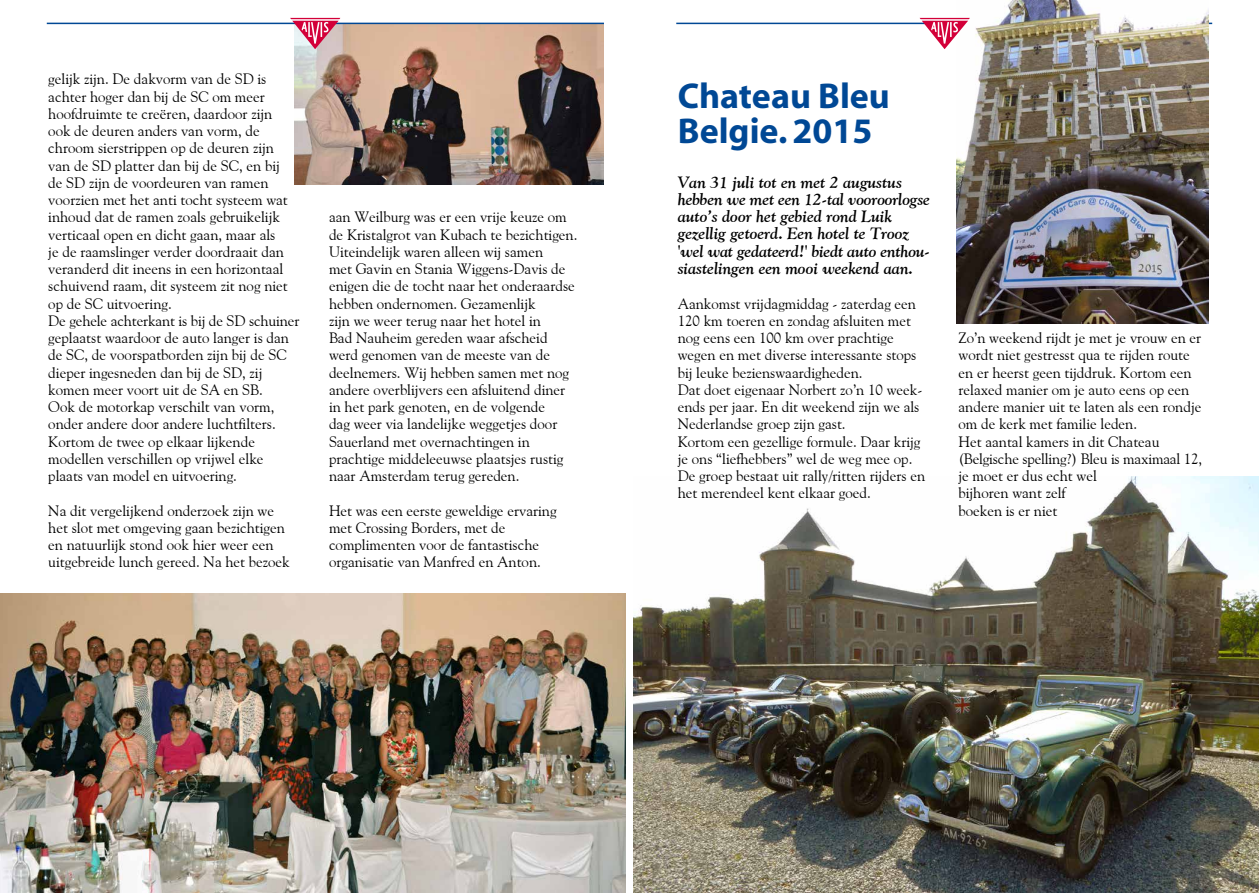
<style>
.page{position:relative;width:1259px;height:893px;background:#fff}
.page>*{position:absolute;margin:0;border:0;box-sizing:border-box;transform-origin:0 0}
.t1{font:700 36px/34.5px "Myriad";color:#004895}
.t2{font:italic 700 16.5px/17.2px "Goudy Old Style BT";color:#000}
.t3{font:15px/17.2px "Goudy Old Style BT";color:#000}
</style>
<div class="page">
<hr style="left:676px;top:23px;width:536px;height:1px;background:#004895">
<img style="left:0;top:593px;width:625px;height:300px">
<img style="left:295px;top:24px;width:309px;height:161px">
<img style="left:956px;top:0;width:252px;height:323px">
<img style="left:634px;top:476px;width:625px;height:417px">
<svg style="left:919px;top:18px;width:51px;height:31px"></svg>
<hr style="left:47px;top:23px;width:557px;height:1px;background:#004895">
<svg style="left:290px;top:18px;width:50px;height:31px"></svg>
<p class="t3" style="left:48px;top:70px;width:253px">gelijk zijn. De dakvorm van de SD is achter hoger dan bij de SC om meer hoofdruimte te creëren, daardoor zijn<br>ook de deuren anders van vorm, de chroom sierstrippen op de deuren zijn van de SD platter dan bij de SC, en bij<br>de SD zijn de voordeuren van ramen voorzien met het anti tocht systeem wat inhoud dat de ramen zoals gebruikelijk verticaal open en dicht gaan, maar als<br>je de raamslinger verder doordraait dan veranderd dit ineens in een horizontaal schuivend raam, dit systeem zit nog niet op de SC uitvoering.<br>De gehele achterkant is bij de SD schuiner geplaatst waardoor de auto langer is dan de SC, de voorspatborden zijn bij de SC dieper ingesneden dan bij de SD, zij komen meer voort uit de SA en SB.<br>Ook de motorkap verschilt van vorm, onder andere door andere luchtfilters.<br>Kortom de twee op elkaar lijkende modellen verschillen op vrijwel elke plaats van model en uitvoering.</p>
<p class="t3" style="left:48px;top:501px;width:243px">Na dit vergelijkend onderzoek zijn we het slot met omgeving gaan bezichtigen en natuurlijk stond ook hier weer een uitgebreide lunch gereed. Na het bezoek</p>
<p class="t3" style="left:329px;top:208px;width:250px">aan Weilburg was er een vrije keuze om de Kristalgrot van Kubach te bezichtigen.<br>Uiteindelijk waren alleen wij samen<br>met Gavin en Stania Wiggens-Davis de enigen die de tocht naar het onderaardse hebben ondernomen. Gezamenlijk<br>zijn we weer terug naar het hotel in<br>Bad Nauheim gereden waar afscheid werd genomen van de meeste van de deelnemers. Wij hebben samen met nog andere overblijvers een afsluitend diner in het park genoten, en de volgende<br>dag weer via landelijke weggetjes door Sauerland met overnachtingen in prachtige middeleeuwse plaatsjes rustig naar Amsterdam terug gereden.</p>
<p class="t3" style="left:329px;top:501px;width:229px">Het was een eerste geweldige ervaring met Crossing Borders, met de complimenten voor de fantastische organisatie van Manfred en Anton.</p>
<h1 class="t1" style="left:678px;top:80px;width:214px">Chateau Bleu<br>Belgie. 2015</h1>
<p class="t2" style="left:678px;top:173px;width:254px">Van 31 juli tot en met 2 augustus hebben we met een 12-tal vooroorlogse auto’s door het gebied rond Luik gezellig getoerd. Een hotel te Trooz 'wel wat gedateerd!' biedt auto enthou&shy;siastelingen een mooi weekend aan.</p>
<p class="t3" style="left:678px;top:294px;width:249px">Aankomst vrijdagmiddag - zaterdag een 120 km toeren en zondag afsluiten met nog eens een 100 km over prachtige wegen en met diverse interessante stops bij leuke bezienswaardigheden.<br>Dat doet eigenaar Norbert zo’n 10 week&shy;ends per jaar. En dit weekend zijn we als Nederlandse groep zijn gast.<br>Kortom een gezellige formule. Daar krijg je ons “liefhebbers” wel de weg mee op.<br>De groep bestaat uit rally/ritten rijders en het merendeel kent elkaar goed.</p>
<p class="t3" style="left:958px;top:329px;width:245px">Zo’n weekend rijdt je met je vrouw en er wordt niet gestresst qua te rijden route en er heerst geen tijddruk. Kortom een relaxed manier om je auto eens op een andere manier uit te laten als een rondje om de kerk met familie leden.<br>Het aantal kamers in dit Chateau (Belgische spelling?) Bleu is maximaal 12, je moet er dus echt wel<br>bijhoren want zelf<br>boeken is er niet</p>
</div>
